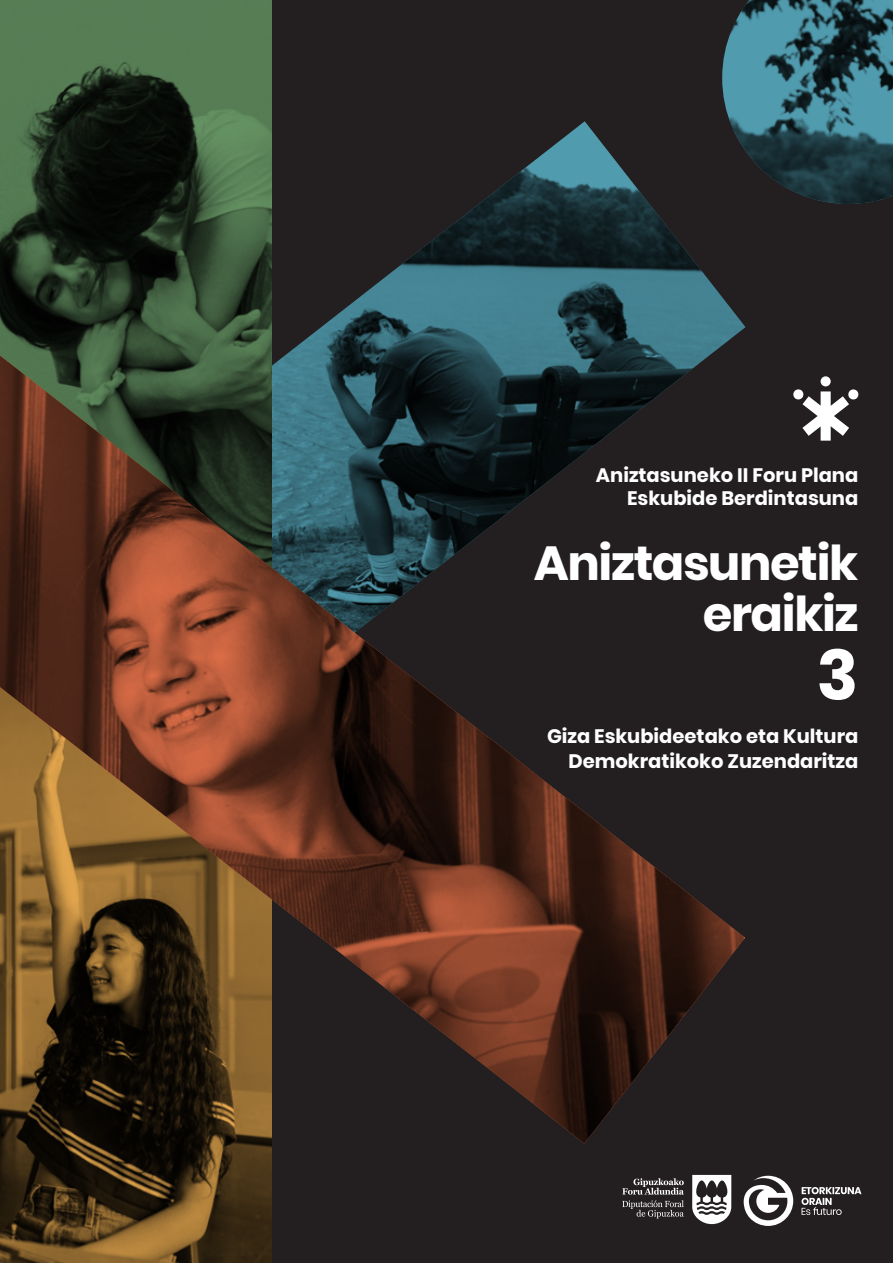
<style>
.page{position:relative;width:893px;height:1263px;background:#231f20}
.page>*{position:absolute;margin:0;border:0;box-sizing:border-box;transform-origin:0 0}
.t1{font:700 69px "Poppins";color:#fff}
.t2{font:700 48px "Poppins";letter-spacing:-.03em;color:#fff}
.t3{font:700 19.5px/24.8px "Poppins";color:#fff;text-align:right}
</style>
<div class="page">
<img style="left:284px;top:121px;width:461px;height:235px">
<img style="left:0;top:0;width:272px;height:356px">
<img style="left:0;top:1143px;width:272px;height:120px">
<img style="left:0;top:356px;width:745px;height:787px">
<svg style="left:793px;top:376px;width:66px;height:65px"></svg>
<svg style="left:622px;top:1200px;width:62px;height:18px"></svg>
<svg style="left:622px;top:1178px;width:62px;height:16px"></svg>
<svg style="left:692px;top:1175px;width:39px;height:49px"></svg>
<svg style="left:744px;top:1176px;width:49px;height:50px"></svg>
<svg style="left:801px;top:1187px;width:60px;height:28px"></svg>
<img style="left:722px;top:0;width:171px;height:204px">
<p class="t3" style="left:596px;top:463px;width:264px">Aniztasuneko II Foru Plana</p>
<p class="t3" style="left:627px;top:486px;width:233px">Eskubide Berdintasuna</p>
<p class="t2" style="left:534px;top:535px;width:326px">Aniztasunetik</p>
<p class="t2" style="left:703px;top:586px;width:157px">eraikiz</p>
<p class="t1" style="left:817px;top:635px;width:43px">3</p>
<p class="t3" style="left:547px;top:724px;width:313px">Giza Eskubideetako eta Kultura<br>Demokratikoko Zuzendaritza</p>
</div>
